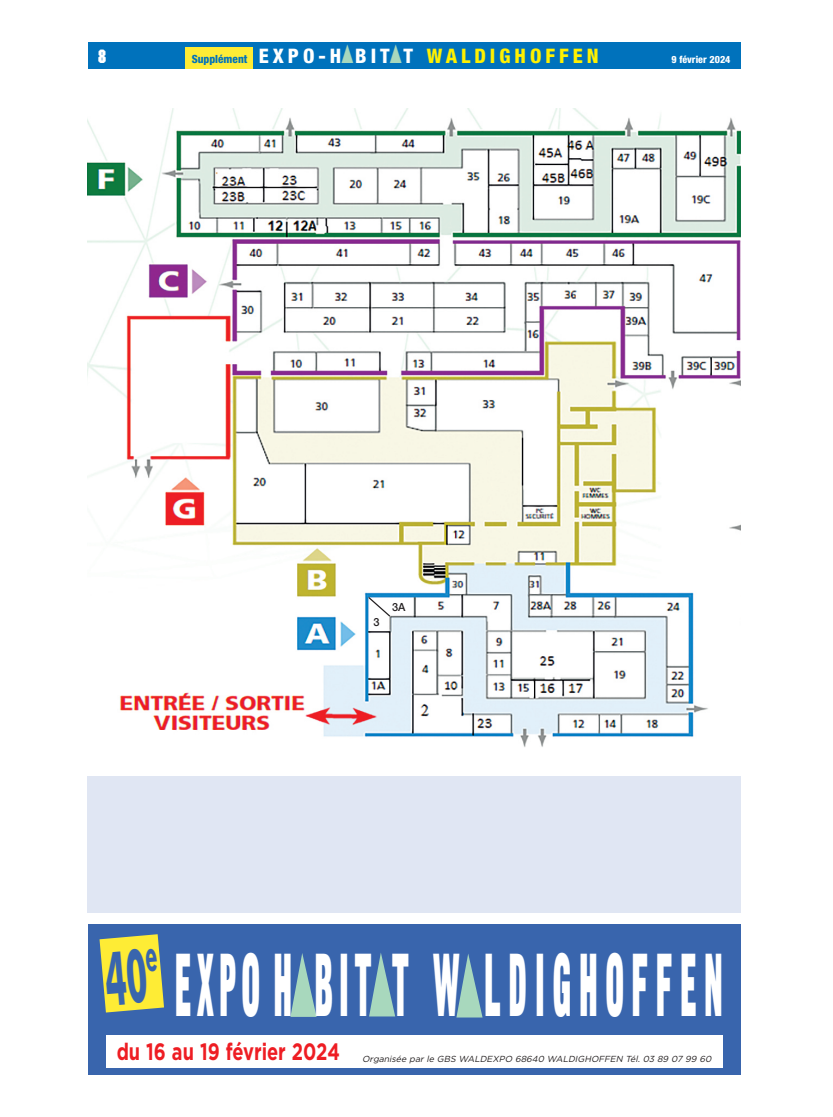
<style>
.page{position:relative;width:833px;height:1117px;background:#fff}
.page>*{position:absolute;margin:0;border:0;box-sizing:border-box;transform-origin:0 0}
.Normal_e{font:86.75px "Gothic Thirteen Std";letter-spacing:.2em;color:#fff;scale:.43 1}
.t1{font:26.38px "Zapf DL";color:#a8d8bd;scale:.54 1}
.Normal_e-2{font:700 23.62px "Gotham";color:#ee1d23;scale:.77 1}
.t2{font:800 condensed 20px "Helvetica Neue LT Std";letter-spacing:.2em;color:#fff101}
.t3{font:700 18.75px "Machine Std";color:#fff}
.t4{font:800 condensed 11.25px "Helvetica Neue LT Std";color:#0072bc}
.texte{font:500 11.25px "Helvetica Neue LT Std";color:#231f20}
.t5{font:800 condensed 10px "Helvetica Neue LT Std";color:#fff}
.Normal_e-3{font:italic 8.75px "Gotham";color:#231f20}
.s1{font-family:"Zapf DL";font-weight:400;font-stretch:normal;font-size:26.38px;color:#a8d8bd}
.s2{font-size:20px;color:#fff}
</style>
<div class="page">
<div style="left:88px;top:42px;width:652px;height:27px;background:#0072bc"></div>
<div style="left:185px;top:48px;width:67px;height:21px;background:#feec35"></div>
<img style="left:88px;top:108px;width:653px;height:639px">
<div style="left:89px;top:924px;width:652px;height:150px;background:#3965ad"></div>
<div style="left:107px;top:1034px;width:616px;height:32px;background:#fff"></div>
<svg style="left:290px;top:953px;width:26px;height:63px"></svg>
<svg style="left:369px;top:953px;width:26px;height:63px"></svg>
<svg style="left:456px;top:954px;width:26px;height:63px"></svg>
<div style="left:88px;top:776px;width:653px;height:136px;background:#e0e6f3"></div>
<svg style="left:367px;top:595px;width:24px;height:22px"></svg>
<svg style="left:99px;top:934px;width:65px;height:78px;background:#dfd747"></svg>
<h2 class="t1" style="left:341px;top:41px;width:25px">s</h2>
<h3 class="t2" style="left:389px;top:43px;width:211px"><span class="s1">s</span> WALDIGHOFFEN</h3>
<p class="t5" style="left:671px;top:53px;width:61px">9 février 2024</p>
<h3 class="t3" style="left:98px;top:45px;width:10px">8</h3>
<p class="t4" style="left:192px;top:52px;width:223px">Supplément <span class="s2">E X P O - H B I T T</span></p>
<p class="texte" style="left:373px;top:615px;width:8px">3</p>
<p class="texte" style="left:392px;top:600px;width:15px">3A</p>
<p class="Normal_e" style="left:175px;top:930px;width:1276px">EXPO H BIT T W LDIGHOFFEN</p>
<p class="Normal_e-2" style="left:117px;top:1035px;width:291px">du 16 au 19 février 2024</p>
<p class="Normal_e-3" style="left:362px;top:1052px;width:353px">Organisée par le GBS WALDEXPO 68640 WALDIGHOFFEN Tél. 03 89 07 99 60</p>
</div>
